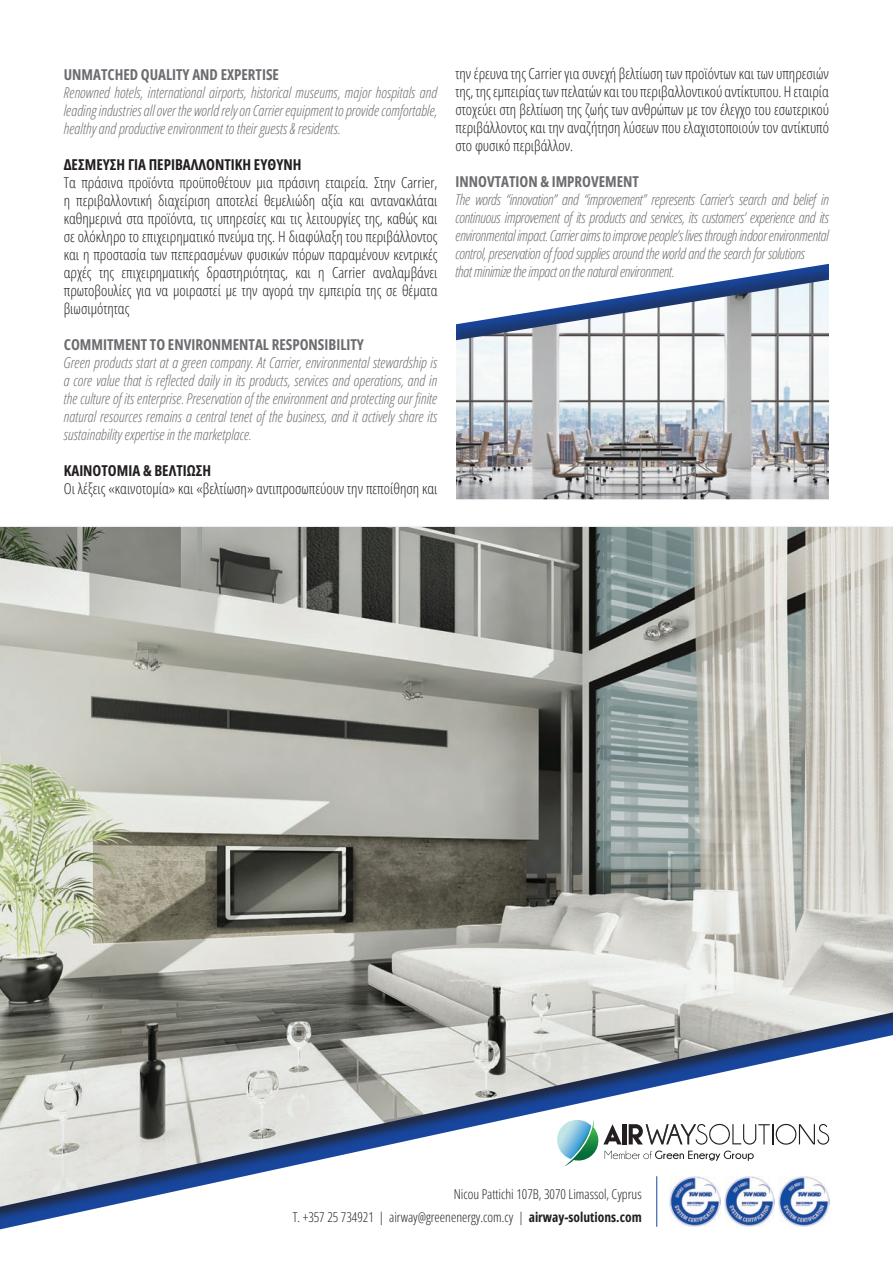
<style>
.page{position:relative;width:893px;height:1263px;background:#fff}
.page>*{position:absolute;margin:0;border:0;box-sizing:border-box;transform-origin:0 0}
.t1{font:italic 300 15px/18px "Open Sans Condensed";letter-spacing:-.02em;color:#6c6d70;text-align:justify}
.t2{font:300 15px/18px "Open Sans Condensed";color:#231f20;text-align:justify}
.t3{font:700 15px "Open Sans Condensed";color:#6c6d70}
.t4{font:700 15px "Open Sans Condensed";color:#231f20}
.t5{font:300 13.5px "Open Sans Condensed";color:#231f20}
.s1{font-weight:700}
</style>
<div class="page">
<div style="left:0;top:525px;width:893px;height:698px;background:#231f20;opacity:.75"></div>
<img style="left:0;top:527px;width:893px;height:680px">
<div style="left:448px;top:264px;width:391px;height:235px;background:#231f20;opacity:.4"></div>
<img style="left:455px;top:280px;width:374px;height:219px">
<img style="left:778px;top:1176px;width:51px;height:51px">
<img style="left:724px;top:1176px;width:51px;height:51px">
<img style="left:670px;top:1176px;width:51px;height:51px">
<hr style="left:656px;top:1176px;width:1px;height:51px;background:#18469d">
<div style="left:829px;top:110px;width:64px;height:408px;background:#fff"></div>
<div style="left:392px;top:149px;width:63px;height:369px;background:#fff"></div>
<svg style="left:554px;top:1119px;width:275px;height:47px"></svg>
<p class="t3" style="left:64px;top:64px;width:217px">UNMATCHED QUALITY AND EXPERTISE</p>
<p class="t1" style="left:64px;top:83px;width:375px">Renowned hotels, international airports, historical museums, major hospitals and leading industries all over the world rely on Carrier equipment to provide comfortable, healthy and productive environment to their guests &amp; residents.</p>
<p class="t4" style="left:64px;top:154px;width:239px">ΔΕΣΜΕΥΣΗ ΓΙΑ ΠΕΡΙΒΑΛΛΟΝΤΙΚΗ ΕΥΘΥΝΗ</p>
<p class="t2" style="left:64px;top:173px;width:375px">Τα πράσινα προϊόντα προϋποθέτουν μια πράσινη εταιρεία. Στην Carrier, η περιβαλλοντική διαχείριση αποτελεί θεμελιώδη αξία και αντανακλάται καθημερινά στα προϊόντα, τις υπηρεσίες και τις λειτουργίες της, καθώς και σε ολόκληρο το επιχειρηματικό πνεύμα της. Η διαφύλαξη του περιβάλλοντος και η προστασία των πεπερασμένων φυσικών πόρων παραμένουν κεντρικές αρχές της επιχειρηματικής δραστηριότητας, και η Carrier αναλαμβάνει πρωτοβουλίες για να μοιραστεί με την αγορά την εμπειρία της σε θέματα βιωσιμότητας</p>
<p class="t3" style="left:64px;top:334px;width:302px">COMMITMENT TO ENVIRONMENTAL RESPONSIBILITY</p>
<p class="t1" style="left:64px;top:353px;width:375px">Green products start at a green company. At Carrier, environmental stewardship is a core value that is reflected daily in its products, services and operations, and in the culture of its enterprise. Preservation of the environment and protecting our finite natural resources remains a central tenet of the business, and it actively share its sustainability expertise in the marketplace.</p>
<p class="t4" style="left:64px;top:460px;width:149px">KAINOTOMIA &amp; ΒΕΛΤΙΩΣΗ</p>
<p class="t2" style="left:64px;top:479px;width:375px">Οι λέξεις «καινοτομία» και «βελτίωση» αντιπροσωπεύουν την πεποίθηση και</p>
<p class="t2" style="left:455px;top:64px;width:375px">την έρευνα της Carrier για συνεχή βελτίωση των προϊόντων και των υπηρεσιών της, της εμπειρίας των πελατών και του περιβαλλοντικού αντίκτυπου. Η εταιρία στοχεύει στη βελτίωση της ζωής των ανθρώπων με τον έλεγχο του εσωτερικού περιβάλλοντος και την αναζήτηση λύσεων που ελαχιστοποιούν τον αντίκτυπό στο φυσικό περιβάλλον.</p>
<p class="t3" style="left:455px;top:171px;width:185px">INNOVTATION &amp; IMPROVEMENT</p>
<p class="t1" style="left:455px;top:190px;width:375px;text-align:left">Τhe words “innovation” and “improvement” represents Carrier’s search and belief in continuous improvement of its products and services, its customers’ experience and its environmental impact. Carrier aims to improve people’s lives through indoor environmental control, preservation of food supplies around the world and the search for solutions<br>that minimize the impact on the natural environment.</p>
<p class="t5" style="left:454px;top:1185px;width:190px">Nicou Pattichi 107B, 3070 Limassol, Cyprus</p>
<p class="t5" style="left:293px;top:1208px;width:350px">T. +357 25 734921 | airway@greenenergy.com.cy | <span class="s1">airway-solutions.com</span></p>
</div>
